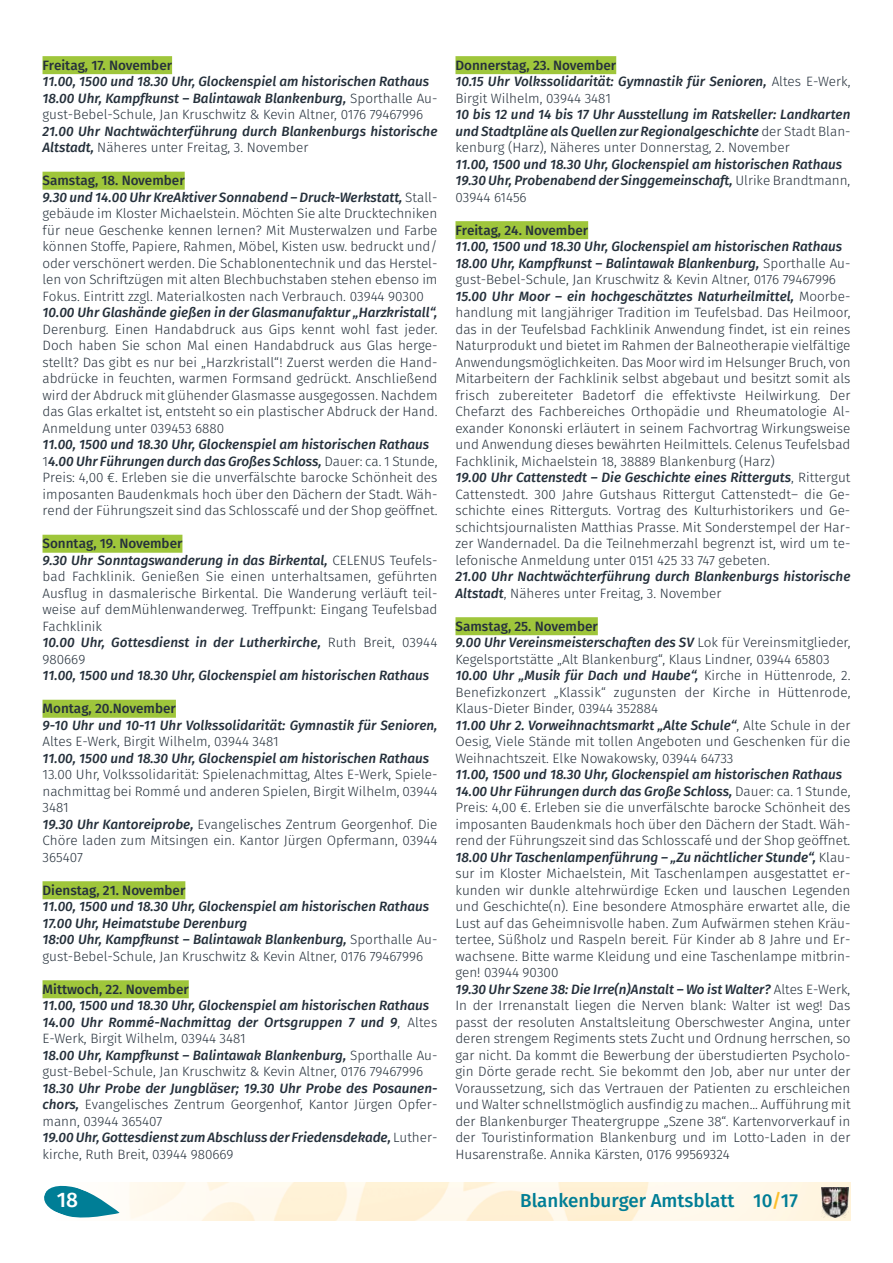
<style>
.page{position:relative;width:893px;height:1263px;background:#fff}
.page>*{position:absolute;margin:0;border:0;box-sizing:border-box;transform-origin:0 0}
.t1{font:500 21px "Fira Sans";color:#fff}
.t2{font:500 18.75px "Fira Sans";color:#007e96}
.t3{font:300 13.5px/16.5px "Fira Sans";color:#25303b}
.t4{font:italic 500 13.5px/16.5px "Fira Sans";color:#25303b}
.t5{font:500 13.5px "Fira Sans";color:#25303b}
.s1{font-weight:300;font-style:normal}
.s2{font-weight:500}
.s3{font-weight:500;font-style:italic}
.s4{font-style:normal}
.s5{color:#fcbf2c}
</style>
<div class="page">
<img style="left:129px;top:1182px;width:721px;height:38px">
<svg style="left:44px;top:1185px;width:76px;height:33px"></svg>
<img style="left:821px;top:1187px;width:27px;height:30px">
<div style="left:43px;top:56px;width:129px;height:18px;background:#9fc63b"></div>
<div style="left:43px;top:172px;width:142px;height:18px;background:#9fc63b"></div>
<div style="left:43px;top:535px;width:139px;height:18px;background:#9fc63b"></div>
<div style="left:43px;top:700px;width:133px;height:18px;background:#9fc63b"></div>
<div style="left:43px;top:881px;width:142px;height:18px;background:#9fc63b"></div>
<div style="left:43px;top:980px;width:146px;height:18px;background:#9fc63b"></div>
<div style="left:455px;top:56px;width:161px;height:18px;background:#9fc63b"></div>
<div style="left:455px;top:221px;width:133px;height:18px;background:#9fc63b"></div>
<div style="left:455px;top:617px;width:143px;height:18px;background:#9fc63b"></div>
<p class="t5" style="left:43px;top:55px;width:131px">Freitag, 17. November</p>
<p class="t4" style="left:43px;top:74px;width:396px">11.00, 1500 und 18.30 Uhr, Glockenspiel am historischen Rathaus<br>18.00 Uhr, Kampfkunst – Balintawak Blankenburg, <span class="s1">Sporthalle Au&shy;gust-Bebel-Schule, Jan Kruschwitz &amp; Kevin Altner, 0176 79467996</span></p>
<p class="t4" style="left:43px;top:124px;width:396px">21.00 Uhr Nachtwächterführung durch Blankenburgs historische<br>Altstadt, <span class="s1">Näheres unter Freitag, 3. November</span></p>
<p class="t3" style="left:43px;top:173px;width:396px"><span class="s2">Samstag, 18. November<br></span><span class="s3">9.30 und 14.00 Uhr KreAktiver Sonnabend – Druck-Werkstatt,</span> Stall&shy;gebäude im Kloster Michaelstein. Möchten Sie alte Drucktechniken für neue Geschenke kennen lernen? Mit Musterwalzen und Farbe können Stoffe, Papiere, Rahmen, Möbel, Kisten usw. bedruckt und/ oder verschönert werden. Die Schablonentechnik und das Herstel&shy;len von Schriftzügen mit alten Blechbuchstaben stehen ebenso im Fokus. Eintritt zzgl. Materialkosten nach Verbrauch. 03944 90300</p>
<p class="t4" style="left:43px;top:305px;width:396px">10.00 Uhr Glashände gießen in der Glasmanufaktur „Harzkristall“,</p>
<p class="t3" style="left:43px;top:322px;width:397px;text-align:justify">Derenburg. Einen Handabdruck aus Gips kennt wohl fast jeder.<br>Doch haben Sie schon Mal einen Handabdruck aus Glas herge&shy;stellt? Das gibt es nur bei „Harzkristall“! Zuerst werden die Hand&shy;abdrücke in feuchten, warmen Formsand gedrückt. Anschließend wird der Abdruck mit glühender Glasmasse ausgegossen. Nachdem das Glas erkaltet ist, entsteht so ein plastischer Abdruck der Hand.<br>Anmeldung unter 039453 6880</p>
<p class="t3" style="left:43px;top:437px;width:397px"><span class="s3">11.00, 1500 und 18.30 Uhr, Glockenspiel am historischen Rathaus </span>1<span class="s3">4.00 Uhr Führungen durch das Großes Schloss,</span> Dauer: ca. 1 Stunde, Preis: 4,00 €. Erleben sie die unverfälschte barocke Schönheit des imposanten Baudenkmals hoch über den Dächern der Stadt. Wäh&shy;rend der Führungszeit sind das Schlosscafé und der Shop geöffnet.</p>
<p class="t3" style="left:43px;top:536px;width:396px"><span class="s2">Sonntag, 19. November<br></span><span class="s3">9.30 Uhr Sonntagswanderung in das Birkental,</span> CELENUS Teufels&shy;bad Fachklinik. Genießen Sie einen unterhaltsamen, geführten Ausflug in dasmalerische Birkental. Die Wanderung verläuft teil&shy;weise auf demMühlenwanderweg. Treffpunkt: Eingang Teufelsbad Fachklinik<br><span class="s3">10.00 Uhr, Gottesdienst in der Lutherkirche,</span> Ruth Breit, 03944<br>980669</p>
<p class="t4" style="left:43px;top:668px;width:388px">11.00, 1500 und 18.30 Uhr, Glockenspiel am historischen Rathaus</p>
<p class="t5" style="left:43px;top:699px;width:135px">Montag, 20.November</p>
<p class="t4" style="left:43px;top:718px;width:396px">9-10 Uhr und 10-11 Uhr Volkssolidarität: Gymnastik für Senioren,</p>
<p class="t3" style="left:43px;top:734px;width:238px">Altes E-Werk, Birgit Wilhelm, 03944 3481</p>
<p class="t4" style="left:43px;top:751px;width:388px">11.00, 1500 und 18.30 Uhr, Glockenspiel am historischen Rathaus</p>
<p class="t3" style="left:43px;top:767px;width:396px">13.00 Uhr, Volkssolidarität: Spielenachmittag, Altes E-Werk, Spiele&shy;nachmittag bei Rommé und anderen Spielen, Birgit Wilhelm, 03944<br>3481<br><span class="s3">19.30 Uhr Kantoreiprobe,</span> Evangelisches Zentrum Georgenhof. Die Chöre laden zum Mitsingen ein. Kantor Jürgen Opfermann, 03944<br>365407</p>
<p class="t5" style="left:43px;top:880px;width:144px">Dienstag, 21. November</p>
<p class="t4" style="left:43px;top:899px;width:396px">11.00, 1500 und 18.30 Uhr, Glockenspiel am historischen Rathaus 17.00 Uhr, Heimatstube Derenburg<br>18:00 Uhr, Kampfkunst – Balintawak Blankenburg, <span class="s1">Sporthalle Au&shy;gust-Bebel-Schule, Jan Kruschwitz &amp; Kevin Altner, 0176 79467996</span></p>
<p class="t5" style="left:43px;top:979px;width:148px">Mittwoch, 22. November</p>
<p class="t4" style="left:43px;top:998px;width:396px">11.00, 1500 und 18.30 Uhr, Glockenspiel am historischen Rathaus 14.00 Uhr Rommé-Nachmittag der Ortsgruppen 7 und 9<span class="s1">, Altes E-Werk, Birgit Wilhelm, 03944 3481<br></span>18.00 Uhr, Kampfkunst – Balintawak Blankenburg, <span class="s1">Sporthalle Au&shy;gust-Bebel-Schule, Jan Kruschwitz &amp; Kevin Altner, 0176 79467996</span></p>
<p class="t4" style="left:43px;top:1081px;width:396px">18.30 Uhr Probe der Jungbläser; 19.30 Uhr Probe des Posaunen&shy;chors, <span class="s1">Evangelisches Zentrum Georgenhof, Kantor Jürgen Opfer&shy;mann, 03944 365407<br></span>19.00 Uhr, Gottesdienst zum Abschluss der Friedensdekade, <span class="s1">Luther&shy;kirche, Ruth Breit, 03944 980669</span></p>
<p class="t4" style="left:455px;top:58px;width:396px"><span class="s4">Donnerstag, 23. November<br></span>10.15 Uhr Volkssolidarität: Gymnastik für Senioren, <span class="s1">Altes E-Werk,<br>Birgit Wilhelm, 03944 3481</span></p>
<p class="t4" style="left:455px;top:107px;width:396px;text-align:justify">10 bis 12 und 14 bis 17 Uhr Ausstellung im Ratskeller: Landkarten und Stadtpläne als Quellen zur Regionalgeschichte <span class="s1">der Stadt Blan&shy;kenburg (Harz), Näheres unter Donnerstag, 2. November</span></p>
<p class="t4" style="left:455px;top:157px;width:396px">11.00, 1500 und 18.30 Uhr, Glockenspiel am historischen Rathaus<br>19.30 Uhr, Probenabend der Singgemeinschaft, <span class="s1">Ulrike Brandtmann,<br>03944 61456</span></p>
<p class="t5" style="left:455px;top:220px;width:134px">Freitag, 24. November</p>
<p class="t3" style="left:455px;top:239px;width:397px"><span class="s3">11.00, 1500 und 18.30 Uhr, Glockenspiel am historischen Rathaus 18.00 Uhr, Kampfkunst – Balintawak Blankenburg,</span> Sporthalle Au&shy;gust-Bebel-Schule, Jan Kruschwitz &amp; Kevin Altner, 0176 79467996<br><span class="s3">15.00 Uhr Moor – ein hochgeschätztes Naturheilmittel,</span> Moorbe&shy;handlung mit langjähriger Tradition im Teufelsbad. Das Heilmoor, das in der Teufelsbad Fachklinik Anwendung findet, ist ein reines Naturprodukt und bietet im Rahmen der Balneotherapie vielfältige Anwendungsmöglichkeiten. Das Moor wird im Helsunger Bruch, von Mitarbeitern der Fachklinik selbst abgebaut und besitzt somit als frisch zubereiteter Badetorf die effektivste Heilwirkung. Der Chefarzt des Fachbereiches Orthopädie und Rheumatologie Al&shy;exander Kononski erläutert in seinem Fachvortrag Wirkungsweise und Anwendung dieses bewährten Heilmittels. Celenus Teufelsbad Fachklinik, Michaelstein 18, 38889 Blankenburg (Harz)<br><span class="s3">19.00 Uhr Cattenstedt – Die Geschichte eines Ritterguts</span>, Rittergut Cattenstedt. 300 Jahre Gutshaus Rittergut Cattenstedt– die Ge&shy;schichte eines Ritterguts. Vortrag des Kulturhistorikers und Ge&shy;schichtsjournalisten Matthias Prasse. Mit Sonderstempel der Har&shy;zer Wandernadel. Da die Teilnehmerzahl begrenzt ist, wird um te&shy;lefonische Anmeldung unter 0151 425 33 747 gebeten.</p>
<p class="t4" style="left:455px;top:569px;width:396px">21.00 Uhr Nachtwächterführung durch Blankenburgs historische<br>Altstadt<span class="s1">, Näheres unter Freitag, 3. November</span></p>
<p class="t3" style="left:455px;top:619px;width:396px"><span class="s2">Samstag, 25. November<br></span><span class="s3">9.00 Uhr Vereinsmeisterschaften des SV</span> Lok für Vereinsmitglieder, Kegelsportstätte „Alt Blankenburg“, Klaus Lindner, 03944 65803<br><span class="s3">10.00 Uhr „Musik für Dach und Haube“,</span> Kirche in Hüttenrode, 2.<br>Benefizkonzert „Klassik“ zugunsten der Kirche in Hüttenrode, Klaus-Dieter Binder, 03944 352884<br><span class="s3">11.00 Uhr 2. Vorweihnachtsmarkt „Alte Schule“</span>, Alte Schule in der Oesig, Viele Stände mit tollen Angeboten und Geschenken für die Weihnachtszeit. Elke Nowakowsky, 03944 64733</p>
<p class="t3" style="left:455px;top:767px;width:397px"><span class="s3">11.00, 1500 und 18.30 Uhr, Glockenspiel am historischen Rathaus 14.00 Uhr Führungen durch das Große Schloss,</span> Dauer: ca. 1 Stunde, Preis: 4,00 €. Erleben sie die unverfälschte barocke Schönheit des imposanten Baudenkmals hoch über den Dächern der Stadt. Wäh&shy;rend der Führungszeit sind das Schlosscafé und der Shop geöffnet.<br><span class="s3">18.00 Uhr Taschenlampenführung – „Zu nächtlicher Stunde“,</span> Klau&shy;sur im Kloster Michaelstein, Mit Taschenlampen ausgestattet er&shy;kunden wir dunkle altehrwürdige Ecken und lauschen Legenden und Geschichte(n). Eine besondere Atmosphäre erwartet alle, die Lust auf das Geheimnisvolle haben. Zum Aufwärmen stehen Kräu&shy;tertee, Süßholz und Raspeln bereit. Für Kinder ab 8 Jahre und Er&shy;wachsene. Bitte warme Kleidung und eine Taschenlampe mitbrin&shy;gen! 03944 90300<br><span class="s3">19.30 Uhr Szene 38: Die Irre(n)Anstalt – Wo ist Walter?</span> Altes E-Werk, In der Irrenanstalt liegen die Nerven blank: Walter ist weg! Das passt der resoluten Anstaltsleitung Oberschwester Angina, unter deren strengem Regiments stets Zucht und Ordnung herrschen, so gar nicht. Da kommt die Bewerbung der überstudierten Psycholo&shy;gin Dörte gerade recht. Sie bekommt den Job, aber nur unter der Voraussetzung, sich das Vertrauen der Patienten zu erschleichen und Walter schnellstmöglich ausfindig zu machen... Aufführung mit der Blankenburger Theatergruppe „Szene 38“. Kartenvorverkauf in der Touristinformation Blankenburg und im Lotto-Laden in der Husarenstraße. Annika Kärsten, 0176 99569324</p>
<h1 class="t1" style="left:57px;top:1185px;width:23px">18</h1>
<h2 class="t2" style="left:520px;top:1187px;width:279px">Blankenburger Amtsblatt 10<span class="s5">/</span>17</h2>
</div>
